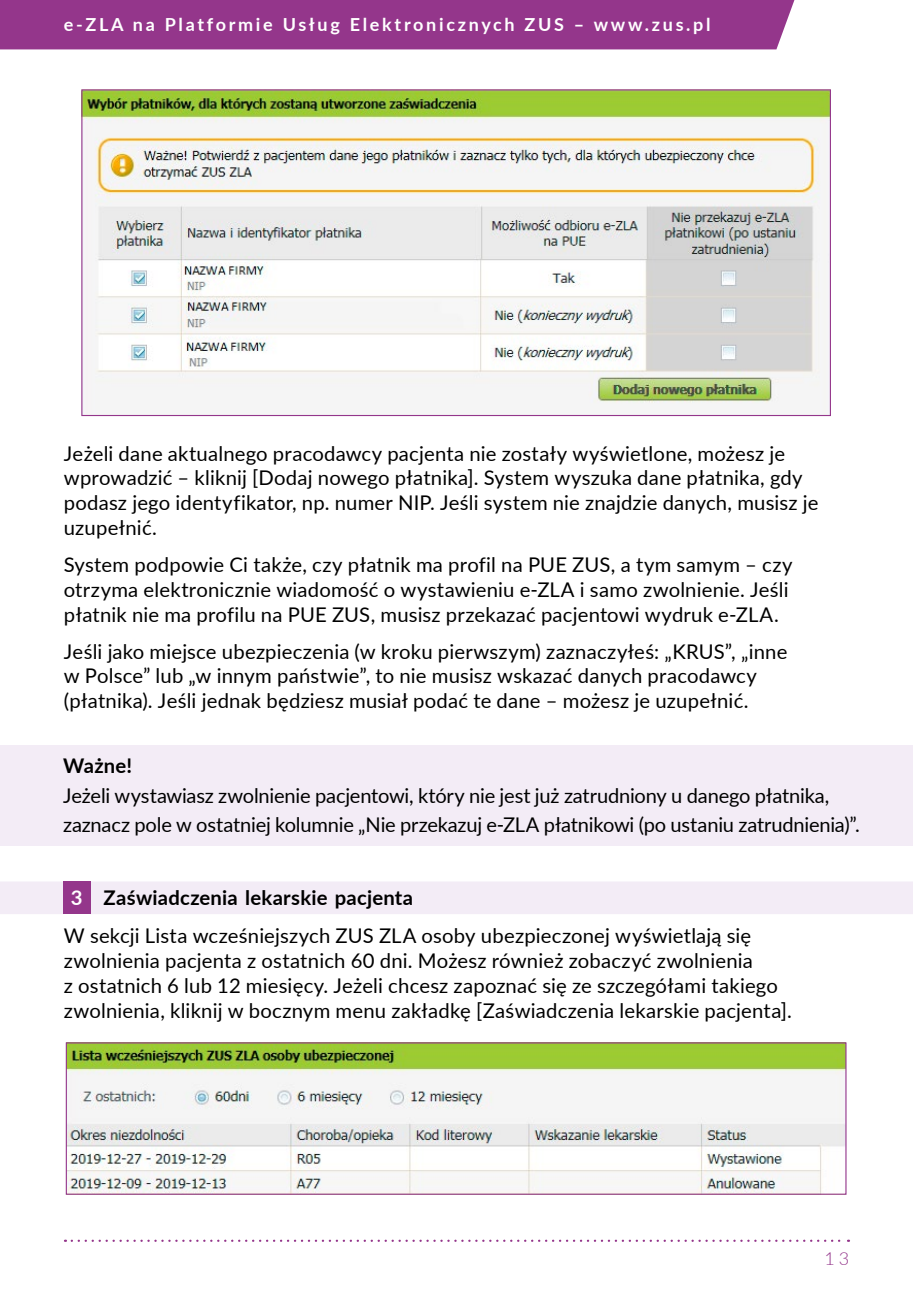
<style>
.page{position:relative;width:913px;height:1295px;background:#fff}
.page>*{position:absolute;margin:0;border:0;box-sizing:border-box;transform-origin:0 0}
.tekst_podstawowy_9_1{font:20.25px/24.8px "Lato";letter-spacing:.01em;color:#000}
.tekst_podstawowy_9_1-2{font:20.25px/29.2px "Lato";letter-spacing:-.01em;color:#000}
.t1{font:700 20.25px "Lato";letter-spacing:.015em;color:#000}
.t2{font:700 18px "Lato";letter-spacing:.15em;color:#fff}
.t3{font:300 18px "Lato";color:#94368b}
.s1{font-weight:700}
.s2{color:#fff}
</style>
<div class="page">
<div style="left:0;top:0;width:795px;height:49px;background:#94368b"></div>
<svg style="left:72px;top:1239px;width:776px;height:3px"></svg>
<svg style="left:81px;top:89px;width:750px;height:328px"></svg>
<div style="left:0;top:745px;width:912px;height:100px;background:#f3ecf6"></div>
<div style="left:0;top:881px;width:912px;height:33px;background:#f3ecf6"></div>
<div style="left:63px;top:881px;width:27px;height:33px;background:#94368b"></div>
<svg style="left:65px;top:1042px;width:781px;height:153px"></svg>
<p class="t2" style="left:64px;top:11px;width:648px">e-ZLA na Platformie Usług Elektronicznych ZUS – www.zus.pl</p>
<p class="tekst_podstawowy_9_1" style="left:64px;top:440px;width:755px">Jeżeli dane aktualnego pracodawcy pacjenta nie zostały wyświetlone, możesz je wprowadzić – kliknij [Dodaj nowego płatnika]. System wyszuka dane płatnika, gdy podasz jego identyfikator, np. numer NIP. Jeśli system nie znajdzie danych, musisz je uzupełnić.</p>
<p class="tekst_podstawowy_9_1" style="left:64px;top:551px;width:730px">System podpowie Ci także, czy płatnik ma profil na PUE ZUS, a tym samym – czy otrzyma elektronicznie wiadomość o wystawieniu e-ZLA i samo zwolnienie. Jeśli płatnik nie ma profilu na PUE ZUS, musisz przekazać pacjentowi wydruk e-ZLA.</p>
<p class="tekst_podstawowy_9_1" style="left:64px;top:638px;width:724px">Jeśli jako miejsce ubezpieczenia (w kroku pierwszym) zaznaczyłeś: „KRUS”, „inne w Polsce” lub „w innym państwie”, to nie musisz wskazać danych pracodawcy (płatnika). Jeśli jednak będziesz musiał podać te dane – możesz je uzupełnić.</p>
<p class="tekst_podstawowy_9_1-2" style="left:63px;top:750px;width:798px"><span class="s1">Ważne!<br></span>Jeżeli wystawiasz zwolnienie pacjentowi, który nie jest już zatrudniony u danego płatnika, zaznacz pole w ostatniej kolumnie „Nie przekazuj e-ZLA płatnikowi (po ustaniu zatrudnienia)”.</p>
<p class="t1" style="left:71px;top:883px;width:344px"><span class="s2">3</span> Zaświadczenia lekarskie pacjenta</p>
<p class="tekst_podstawowy_9_1" style="left:64px;top:923px;width:729px">W sekcji Lista wcześniejszych ZUS ZLA osoby ubezpieczonej wyświetlają się zwolnienia pacjenta z ostatnich 60 dni. Możesz również zobaczyć zwolnienia<br>z ostatnich 6 lub 12 miesięcy. Jeżeli chcesz zapoznać się ze szczegółami takiego zwolnienia, kliknij w bocznym menu zakładkę [Zaświadczenia lekarskie pacjenta].</p>
<p class="t3" style="left:824px;top:1246px;width:26px">13</p>
</div>
